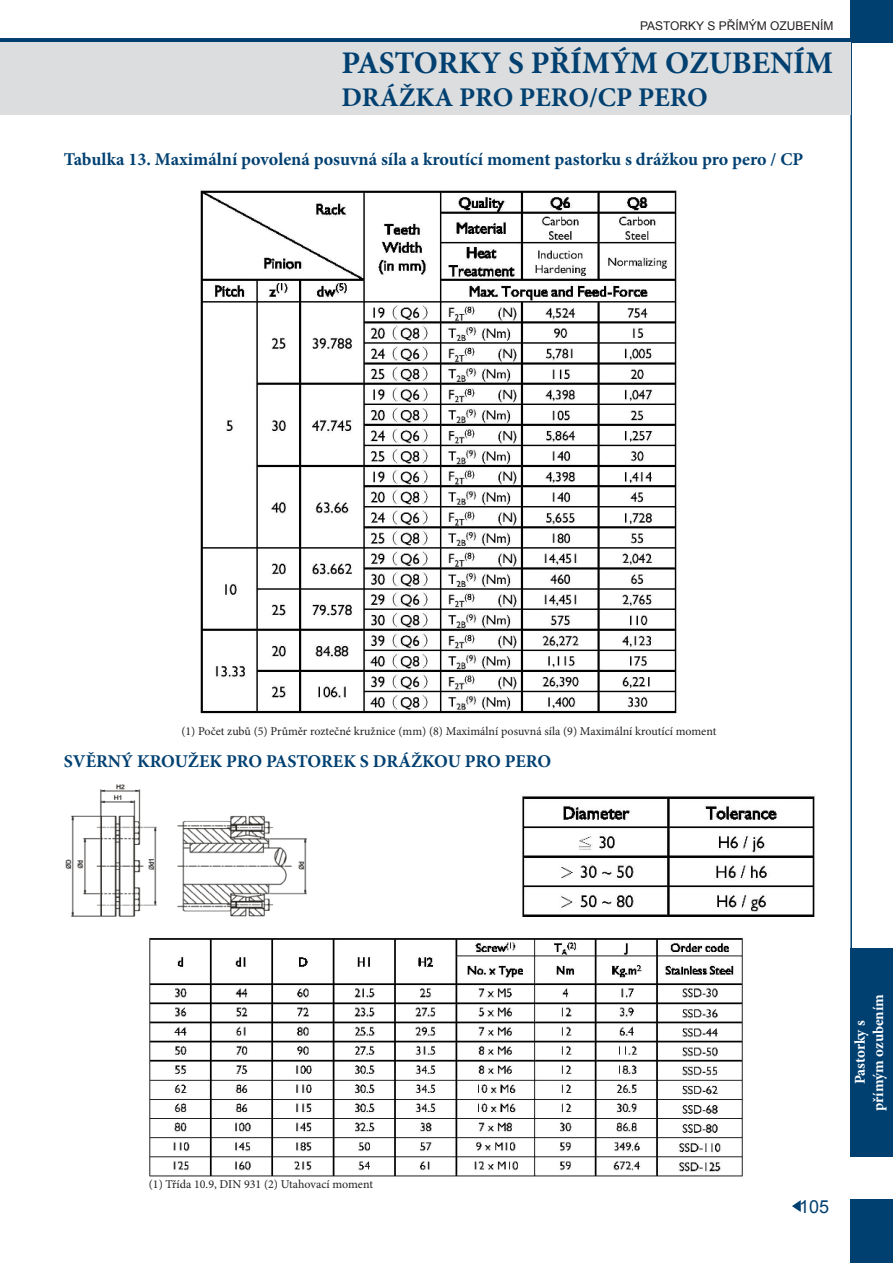
<style>
.page{position:relative;width:893px;height:1263px;background:#fff}
.page>*{position:absolute;margin:0;border:0;box-sizing:border-box;transform-origin:0 0}
.t1{font:700 31.5px "Minion Pro";color:#004071}
.t2{font:700 27px "Minion Pro";letter-spacing:-.005em;color:#004071}
.t3{font:700 18px "Minion Pro";color:#004071}
.t4{font:18px "Arial";color:#004071}
.t5{font:700 15px/18px "Minion Pro";color:#fff;text-align:center}
.t6{font:12px "Minion Pro";color:#231f20}
.t7{font:12px "Arial";color:#231f20}
</style>
<div class="page">
<div style="left:850px;top:948px;width:43px;height:209px;background:#004071"></div>
<div style="left:0;top:38px;width:850px;height:5px;background:#004071"></div>
<div style="left:850px;top:0;width:43px;height:43px;background:#004071"></div>
<hr style="left:850px;top:43px;width:2px;height:1114px;background:#004071">
<div style="left:850px;top:1199px;width:43px;height:64px;background:#004071"></div>
<svg style="left:792px;top:1200px;width:9px;height:12px"></svg>
<div style="left:0;top:43px;width:850px;height:72px;background:#dcddde"></div>
<img style="left:65px;top:785px;width:241px;height:131px">
<img style="left:201px;top:190px;width:475px;height:524px">
<img style="left:522px;top:796px;width:293px;height:120px">
<img style="left:148px;top:938px;width:595px;height:239px">
<p class="t7" style="left:640px;top:18px;width:195px">PASTORKY S PŘÍMÝM OZUBENÍM</p>
<h1 class="t1" style="left:342px;top:46px;width:493px">PASTORKY S PŘÍMÝM OZUBENÍM</h1>
<h2 class="t2" style="left:342px;top:82px;width:368px">DRÁŽKA PRO PERO/CP PERO</h2>
<h3 class="t3" style="left:64px;top:149px;width:741px">Tabulka 13. Maximální povolená posuvná síla a kroutící moment pastorku s drážkou pro pero / CP</h3>
<p class="t6" style="left:181px;top:725px;width:536px">(1) Počet zubů (5) Průměr roztečné kružnice (mm) (8) Maximální posuvná síla (9) Maximální kroutící moment</p>
<h3 class="t3" style="left:64px;top:751px;width:489px">SVĚRNÝ KROUŽEK PRO PASTOREK S DRÁŽKOU PRO PERO</h3>
<p class="t6" style="left:149px;top:1178px;width:226px">(1) Třída 10.9, DIN 931 (2) Utahovací moment</p>
<p class="t5" style="left:851px;top:1111px;width:119px;rotate:-90deg">Pastorky s přímým ozubením</p>
<h3 class="t4" style="left:799px;top:1196px;width:32px">105</h3>
</div>
